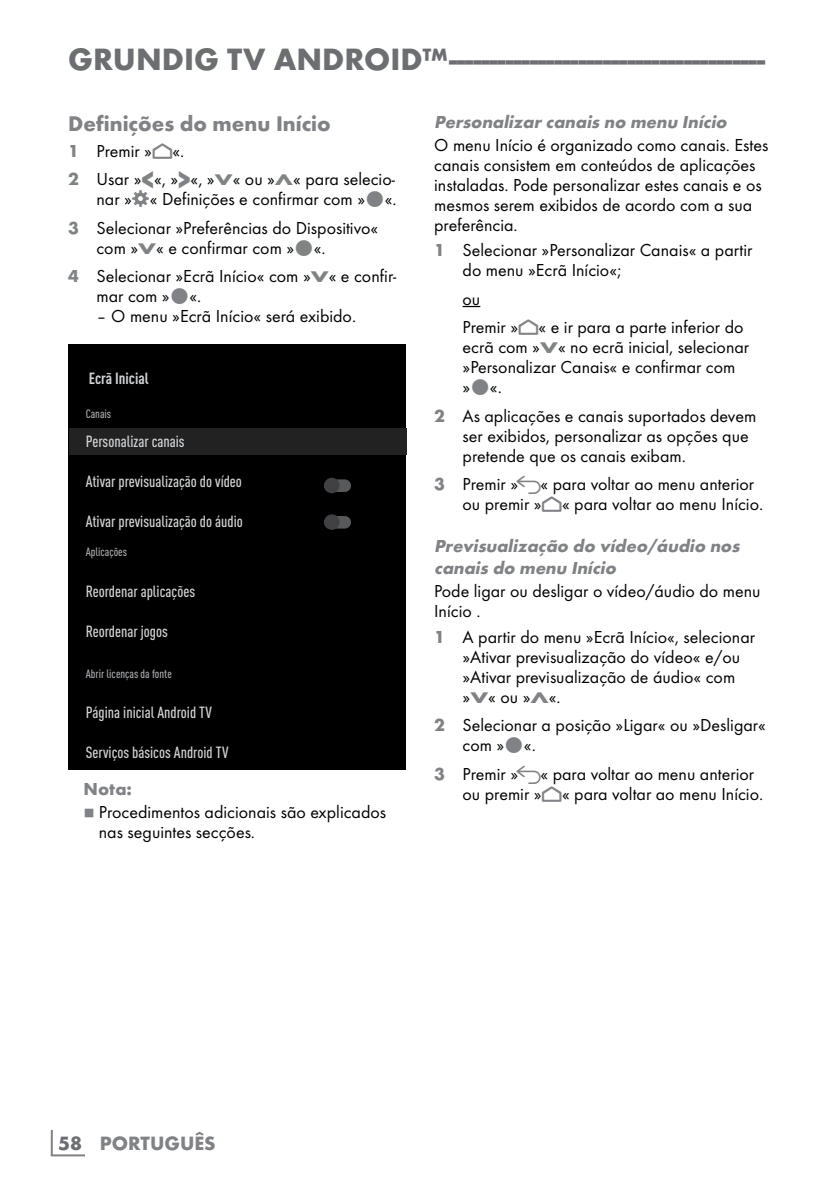
<style>
.page{position:relative;width:840px;height:1191px;background:#fff}
.page>*{position:absolute;margin:0;border:0;box-sizing:border-box;transform-origin:0 0}
.t1{font:700 32px "Futura TOT";color:#6d6e71}
.t2{font:700 22px "Futura TOT";color:#808285}
.t3{font:700 20px "Futura TOT";color:#808285}
.t4{font:18px/20px "Futura TOT Boo";color:#000}
.t5{font:italic 700 18px/22px "Futura TOT";color:#808285}
.t6{font:700 18px "Futura TOT";color:#808285}
.t7{font:500 condensed 16px "DIN Pro";color:#d1d3d4}
.t8{font:700 condensed 16px "DIN Pro";color:#d1d3d4}
.t9{font:500 condensed 12px "DIN Pro";color:#a7a9ac}
.t10{font:8px "Grund Son Se";color:#808285}
.s1{font-family:"Futura TOT";font-weight:700;color:#808285}
.s2{font-family:"Arcelik TS9 Android";font-size:24px;color:#808285}
.s3{font-family:"Futura TOT";font-weight:700;font-size:27.2px;color:#808285}
.s4{font-family:"Futura TOT";font-weight:700;font-size:16px;color:#808285}
.s5{font-family:"Arcelik TS9 Android";font-size:20px;color:#808285}
.s6{color:#6d6e71}
</style>
<div class="page">
<hr style="left:51px;top:1129px;width:2px;height:26px;background:#808285">
<hr style="left:51px;top:1154px;width:34px;height:2px;background:#808285">
<div style="left:68px;top:344px;width:337px;height:425px;background:#000"></div>
<div style="left:69px;top:428px;width:337px;height:26px;background:#222223"></div>
<div style="left:324px;top:516px;width:27px;height:12px;background:#58595b;border-radius:6px"></div>
<div style="left:324px;top:514px;width:15px;height:16px;background:#414042;border-radius:50%"></div>
<div style="left:324px;top:479px;width:27px;height:13px;background:#58595b;border-radius:6px"></div>
<div style="left:324px;top:478px;width:15px;height:15px;background:#414042;border-radius:50%"></div>
<svg style="left:462px;top:306px;width:18px;height:1px"></svg>
<h1 class="t1" style="left:68px;top:40px;width:698px">GRUNDIG TV ANDROID™----------------------------------------</h1>
<p class="t2" style="left:68px;top:110px;width:264px">Definições do menu Início</p>
<p class="t4" style="left:68px;top:136px;width:328px;line-height:28.6px"><span class="s1">1</span> Premir »<span class="s2">p</span>«.<br><span class="s1">2</span> Usar »<span class="s3">&lt;</span>«, »<span class="s3">&gt;</span>«, »<span class="s4">V</span>« ou »<span class="s4">Λ</span>« para selecio-</p>
<p class="t4" style="left:68px;top:185px;width:330px;line-height:28.6px;text-indent:28px">nar » « Definições e confirmar com » «.<br><span class="s1">3</span> Selecionar »Preferências do Dispositivo«</p>
<p class="t4" style="left:68px;top:233px;width:330px;line-height:28.6px;text-indent:28px">com »<span class="s4">V</span>« e confirmar com » «.<br><span class="s1">4</span> Selecionar »Ecrã Início« com »<span class="s4">V</span>« e confir-</p>
<p class="t4" style="left:96px;top:286px;width:106px">mar com » «.</p>
<p class="t4" style="left:96px;top:306px;width:261px">– O menu »Ecrã Início« será exibido.</p>
<p class="t8" style="left:89px;top:366px;width:61px">Ecrã Inicial</p>
<p class="t9" style="left:86px;top:404px;width:27px">Canais</p>
<p class="t7" style="left:86px;top:429px;width:100px">Personalizar canais</p>
<p class="t7" style="left:86px;top:469px;width:158px">Ativar previsualização do vídeo</p>
<p class="t7" style="left:86px;top:510px;width:158px">Ativar previsualização do áudio</p>
<p class="t9" style="left:86px;top:543px;width:43px">Aplicações</p>
<p class="t7" style="left:86px;top:579px;width:111px">Reordenar aplicações</p>
<p class="t7" style="left:86px;top:619px;width:84px">Reordenar jogos</p>
<p class="t9" style="left:86px;top:664px;width:88px">Abrir licenças da fonte</p>
<p class="t7" style="left:86px;top:700px;width:128px">Página inicial Android TV</p>
<p class="t7" style="left:86px;top:740px;width:144px">Serviços básicos Android TV</p>
<p class="t6" style="left:83px;top:777px;width:50px">Nota:</p>
<p class="t10" style="left:83px;top:808px;width:13px">7</p>
<p class="t4" style="left:99px;top:801px;width:288px">Procedimentos adicionais são explicados nas seguintes secções.</p>
<p class="t5" style="left:434px;top:110px;width:298px">Personalizar canais no menu Início</p>
<p class="t4" style="left:434px;top:134px;width:335px">O menu Início é organizado como canais. Estes canais consistem em conteúdos de aplicações instaladas. Pode personalizar estes canais e os mesmos serem exibidos de acordo com a sua preferência.</p>
<p class="t4" style="left:462px;top:240px;width:291px;text-indent:-28px"><span class="s1">1</span> Selecionar »Personalizar Canais« a partir do menu »Ecrã Início«;</p>
<p class="t4" style="left:462px;top:284px;width:282px;line-height:28.6px">ou<br>Premir »<span class="s2">p</span>« e ir para a parte inferior do</p>
<p class="t4" style="left:462px;top:337px;width:288px">ecrã com »<span class="s4">V</span>« no ecrã inicial, selecionar »Personalizar Canais« e confirmar com<br>» «.</p>
<p class="t4" style="left:462px;top:406px;width:295px;text-indent:-28px"><span class="s1">2</span> As aplicações e canais suportados devem ser exibidos, personalizar as opções que pretende que os canais exibam.</p>
<p class="t4" style="left:462px;top:474px;width:302px;text-indent:-28px"><span class="s1">3</span> Premir » <span class="s5">r</span>« para voltar ao menu anterior ou premir »<span class="s2">p</span>« para voltar ao menu Início.</p>
<p class="t5" style="left:434px;top:535px;width:310px">Previsualização do vídeo/áudio nos canais do menu Início</p>
<p class="t4" style="left:434px;top:581px;width:327px">Pode ligar ou desligar o vídeo/áudio do menu<br>Início .</p>
<p class="t4" style="left:462px;top:626px;width:294px;text-indent:-28px"><span class="s1">1</span> A partir do menu »Ecrã Início«, selecionar »Ativar previsualização do vídeo« e/ou »Ativar previsualização de áudio« com »<span class="s4">V</span>« ou »<span class="s4">Λ</span>«.</p>
<p class="t4" style="left:462px;top:715px;width:305px;text-indent:-28px"><span class="s1">2</span> Selecionar a posição »Ligar« ou »Desligar« com » «.</p>
<p class="t4" style="left:462px;top:763px;width:302px;text-indent:-28px"><span class="s1">3</span> Premir » <span class="s5">r</span>« para voltar ao menu anterior ou premir »<span class="s2">p</span>« para voltar ao menu Início.</p>
<p class="t3" style="left:58px;top:1131px;width:159px"><span class="s6">58</span> PORTUGUÊS</p>
</div>
